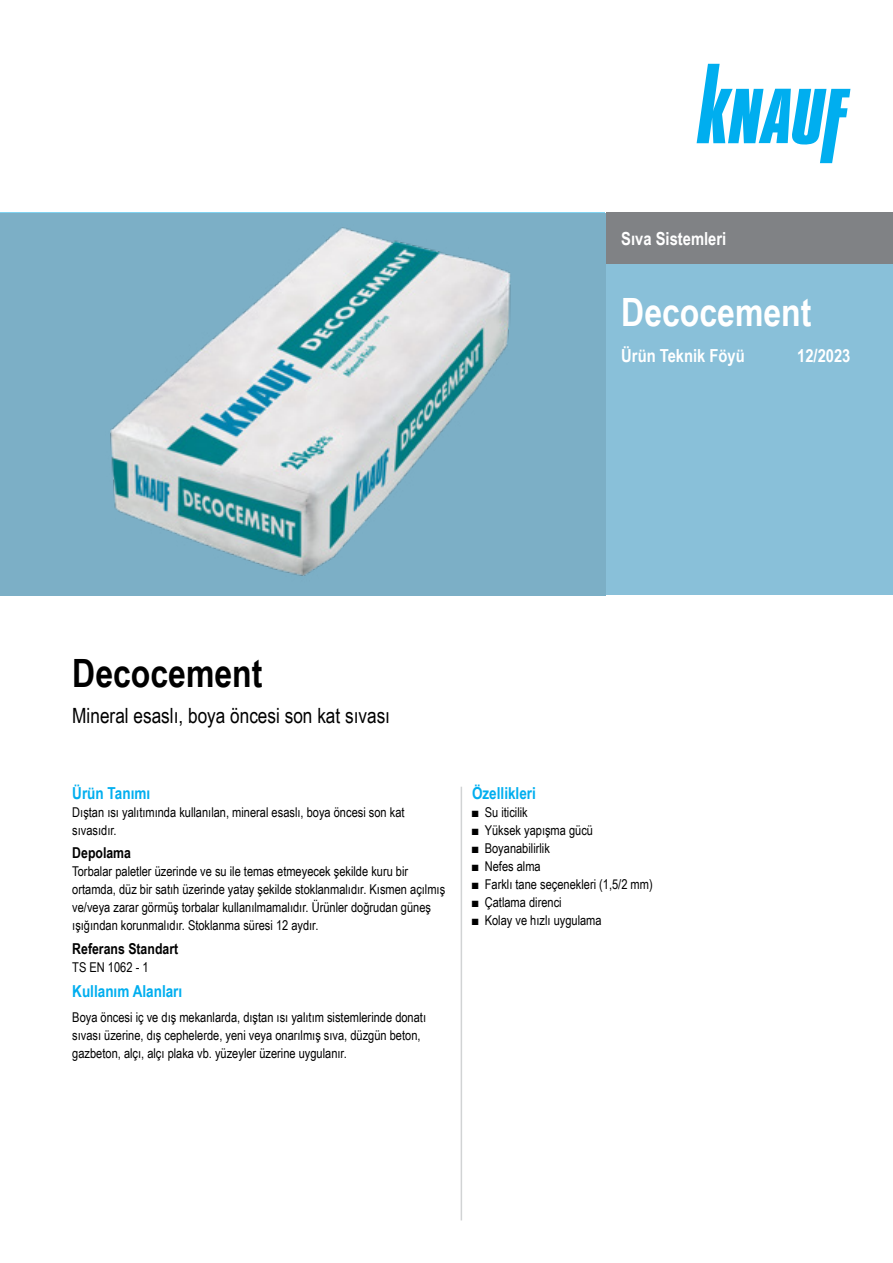
<style>
.page{position:relative;width:893px;height:1263px;background:#fff}
.page>*{position:absolute;margin:0;border:0;box-sizing:border-box;transform-origin:0 0}
.t1{font:700 39px "Arial Narrow";color:#000}
.t2{font:700 39px "Arial Narrow";color:#fff}
.t3{font:21px "Arial Narrow";color:#000}
.t4{font:700 18px "Arial Narrow";color:#fff}
.t5{font:700 16.5px "Arial Narrow";color:#00aeef}
.t6{font:700 15px "Arial Narrow";color:#000}
.t7{font:13.5px/18px "Arial Narrow";color:#000}
</style>
<div class="page">
<div style="left:606px;top:213px;width:287px;height:382px;background:#89c0d9"></div>
<div style="left:606px;top:213px;width:287px;height:51px;background:#808285"></div>
<div style="left:0;top:213px;width:606px;height:382px;background:#7cafc6"></div>
<img style="left:110px;top:227px;width:401px;height:349px">
<svg style="left:697px;top:64px;width:153px;height:99px"></svg>
<hr style="left:461px;top:787px;width:1px;height:433px;background:#d1d3d4">
<h3 class="t4" style="left:621px;top:225px;width:107px">Sıva Sistemleri</h3>
<h1 class="t2" style="left:621px;top:282px;width:192px">Decocement</h1>
<h3 class="t4" style="left:621px;top:342px;width:125px">Ürün Teknik Föyü</h3>
<h3 class="t4" style="left:797px;top:342px;width:55px">12/2023</h3>
<h1 class="t1" style="left:72px;top:644px;width:192px">Decocement</h1>
<h2 class="t3" style="left:72px;top:700px;width:319px">Mineral esaslı, boya öncesi son kat sıvası</h2>
<p class="t5" style="left:72px;top:780px;width:79px">Ürün Tanımı</p>
<p class="t7" style="left:72px;top:802px;width:334px">Dıştan ısı yalıtımında kullanılan, mineral esaslı, boya öncesi son kat sıvasıdır.</p>
<p class="t6" style="left:72px;top:841px;width:60px">Depolama</p>
<p class="t7" style="left:72px;top:862px;width:374px">Torbalar paletler üzerinde ve su ile temas etmeyecek şekilde kuru bir ortamda, düz bir satıh üzerinde yatay şekilde stoklanmalıdır. Kısmen açılmış ve/veya zarar görmüş torbalar kullanılmamalıdır. Ürünler doğrudan güneş ışığından korunmalıdır. Stoklanma süresi 12 aydır.</p>
<p class="t6" style="left:72px;top:937px;width:107px">Referans Standart</p>
<p class="t7" style="left:72px;top:957px;width:78px">TS EN 1062 - 1</p>
<p class="t5" style="left:72px;top:979px;width:112px">Kullanım Alanları</p>
<p class="t7" style="left:72px;top:1007px;width:355px">Boya öncesi iç ve dış mekanlarda, dıştan ısı yalıtım sistemlerinde donatı sıvası üzerine, dış cephelerde, yeni veya onarılmış sıva, düzgün beton, gazbeton, alçı, alçı plaka vb. yüzeyler üzerine uygulanır.</p>
<p class="t5" style="left:472px;top:780px;width:65px">Özellikleri</p>
<p class="t7" style="left:472px;top:802px;width:57px">■ Su iticilik</p>
<p class="t7" style="left:472px;top:820px;width:123px">■ Yüksek yapışma gücü</p>
<p class="t7" style="left:472px;top:838px;width:79px">■ Boyanabilirlik</p>
<p class="t7" style="left:472px;top:856px;width:70px">■ Nefes alma</p>
<p class="t7" style="left:472px;top:874px;width:182px">■ Farklı tane seçenekleri (1,5/2 mm)</p>
<p class="t7" style="left:472px;top:892px;width:91px">■ Çatlama direnci</p>
<p class="t7" style="left:472px;top:910px;width:131px">■ Kolay ve hızlı uygulama</p>
</div>
